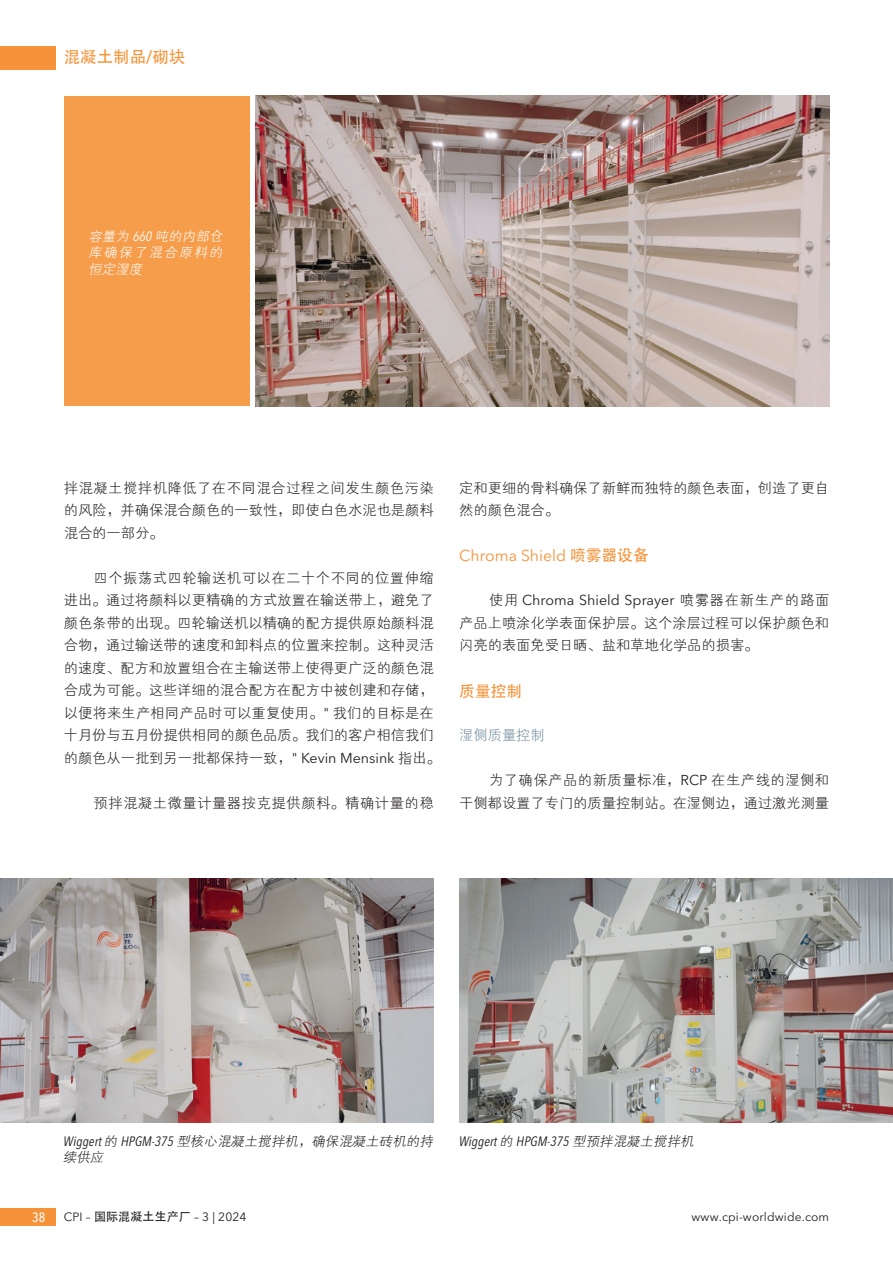
<style>
.page{position:relative;width:893px;height:1263px;background:#fff}
.page>*{position:absolute;margin:0;border:0;box-sizing:border-box;transform-origin:0 0}
.t1{font:16.5px "Adobe Heiti Std";color:#f79438}
.t2{font:15.75px "Avenir Next LT Pro";color:#f69238}
.t3{font:15.75px "Adobe Heiti Std";color:#f69238}
.t4{font:14.25px/22.5px "FZXH1 JW GB1 0";color:#231f20}
.t5{font:14.25px "Avenir Next LT Pro";color:#231f20}
.t6{font:14.25px "FZXH1 JW GB1 0";letter-spacing:.04em;color:#231f20}
.t7{font:14.25px "FZXH1 JW GB1 0";color:#73909f}
.t8{font:italic 13.5px/16.2px "FZXH1 JW GB1 0";color:#231f20}
.t9{font:italic condensed 13.5px "Avenir Next LT Pro";color:#231f20}
.t10{font:italic 13.5px/16.2px "FZXH1 JW GB1 0";color:#fff;text-align:justify}
.t11{font:500 condensed 13.5px "Avenir Next LT Pro";color:#fff}
.t12{font:12px "Avenir Next LT Pro";letter-spacing:.01em;color:#231f20}
.s1{font-family:"Avenir Next LT Pro";font-stretch:condensed}
.s2{font-family:"Avenir Next LT Pro"}
.s3{font-family:"Adobe Heiti Std"}
.s4{font-family:"FZXH1 JW GB1 0"}
.s5{font-family:"FZXH1 JW GB1 0";font-stretch:normal}
</style>
<div class="page">
<div style="left:64px;top:96px;width:185px;height:310px;background:#f69d4c"></div>
<img style="left:256px;top:96px;width:573px;height:310px">
<img style="left:0;top:878px;width:434px;height:244px">
<img style="left:459px;top:878px;width:434px;height:244px">
<div style="left:0;top:1208px;width:55px;height:18px;background:#f69238"></div>
<div style="left:0;top:47px;width:55px;height:23px;background:#f69238"></div>
<p class="t1" style="left:64px;top:47px;width:123px">混凝土制品/砌块</p>
<p class="t10" style="left:88px;top:229px;width:138px">容量为 <span class="s1">660</span> 吨的内部仓库确保了混合原料的恒定湿度</p>
<p class="t4" style="left:64px;top:477px;width:371px;text-align:justify">拌混凝土搅拌机降低了在不同混合过程之间发生颜色污染的风险，并确保混合颜色的一致性，即使白色水泥也是颜料混合的一部分。</p>
<p class="t4" style="left:64px;top:567px;width:379px;text-indent:30px">四个振荡式四轮输送机可以在二十个不同的位置伸缩进出。通过将颜料以更精确的方式放置在输送带上，避免了颜色条带的出现。四轮输送机以精确的配方提供原始颜料混合物，通过输送带的速度和卸料点的位置来控制。这种灵活的速度、配方和放置组合在主输送带上使得更广泛的颜色混合成为可能。这些详细的混合配方在配方中被创建和存储，以便将来生产相同产品时可以重复使用。<span class="s2">"</span> 我们的目标是在十月份与五月份提供相同的颜色品质。我们的客户相信我们的颜色从一批到另一批都保持一致，<span class="s2">" Kevin Mensink</span> 指出。</p>
<p class="t6" style="left:94px;top:795px;width:342px">预拌混凝土微量计量器按克提供颜料。精确计量的稳</p>
<p class="t4" style="left:459px;top:477px;width:371px">定和更细的骨料确保了新鲜而独特的颜色表面，创造了更自然的颜色混合。</p>
<p class="t2" style="left:459px;top:547px;width:191px">Chroma Shield <span class="s3">喷雾器设备</span></p>
<p class="t5" style="left:489px;top:592px;width:342px"><span class="s4">使用</span> Chroma Shield Sprayer <span class="s4">喷雾器在新生产的路面</span></p>
<p class="t4" style="left:459px;top:612px;width:371px">产品上喷涂化学表面保护层。这个涂层过程可以保护颜色和闪亮的表面免受日晒、盐和草地化学品的损害。</p>
<p class="t3" style="left:459px;top:681px;width:64px">质量控制</p>
<p class="t7" style="left:459px;top:728px;width:87px">湿侧质量控制</p>
<p class="t4" style="left:459px;top:769px;width:371px;text-align:right">为了确保产品的新质量标准，<span class="s2">RCP</span> 在生产线的湿侧和<br>干侧都设置了专门的质量控制站。在湿侧边，通过激光测量</p>
<p class="t8" style="left:63px;top:1133px;width:374px"><span class="s1">Wiggert</span>的 <span class="s1">HPGM-375</span> 型核心混凝土搅拌机，确保混凝土砖机的持续供应</p>
<p class="t9" style="left:458px;top:1133px;width:240px">Wiggert<span class="s5">的</span> HPGM-375 <span class="s5">型预拌混凝土搅拌机</span></p>
<p class="t11" style="left:32px;top:1209px;width:15px">38</p>
<p class="t12" style="left:64px;top:1210px;width:184px">CPI – <span class="s3">国际混凝土生产厂</span> – 3 | 2024</p>
<p class="t12" style="left:692px;top:1210px;width:139px">www.cpi-worldwide.com</p>
</div>
